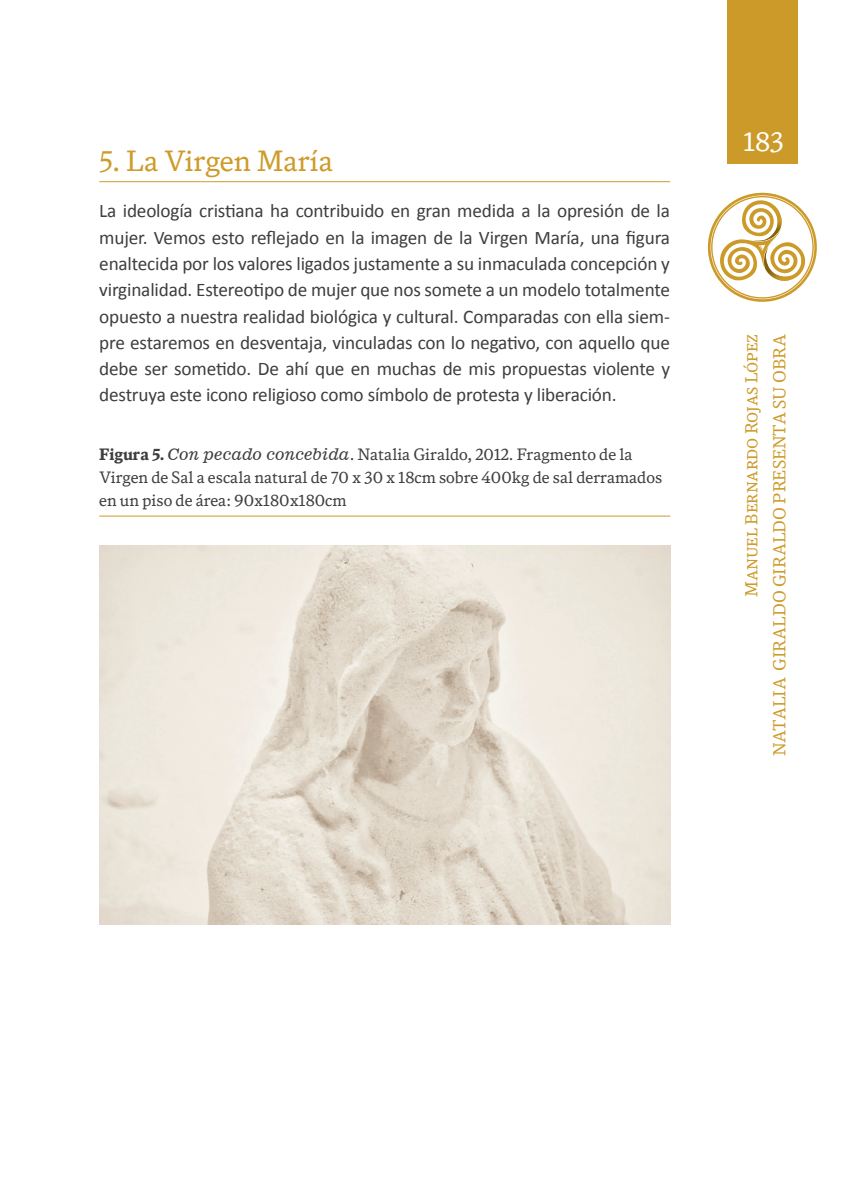
<style>
.page{position:relative;width:844px;height:1191px;background:#fff}
.page>*{position:absolute;margin:0;border:0;box-sizing:border-box;transform-origin:0 0}
.t1{font:28px "DB News";color:#ce9b2a}
.t2{font:26.25px "DB News";color:#fff}
.t3{font:19.25px/26.2px "Calibri";letter-spacing:-.01em;color:#3e3e3f;text-align:justify}
.t4{font:16.62px/28px "DB News SC";color:#ce9b2a;text-align:right}
.t5{font:15.75px/22.8px "DB News";color:#3e3e3f}
.s1{font-weight:700}
.s2{font-family:"News 701 BT Italic A"}
</style>
<div class="page">
<div style="left:726px;top:0;width:71px;height:164px;background:#cc9a29"></div>
<svg style="left:707px;top:193px;width:109px;height:109px"></svg>
<hr style="left:99px;top:181px;width:571px;height:1px;background:#ce9b2a">
<hr style="left:99px;top:515px;width:571px;height:1px;background:#ce9b2a">
<img style="left:99px;top:545px;width:571px;height:379px">
<h1 class="t1" style="left:99px;top:144px;width:235px">5. La Virgen María</h1>
<p class="t3" style="left:99px;top:198px;width:572px">La ideología cristiana ha contribuido en gran medida a la opresión de la mujer. Vemos esto reflejado en la imagen de la Virgen María, una figura enaltecida por los valores ligados justamente a su inmaculada concepción y virginalidad. Estereotipo de mujer que nos somete a un modelo totalmente opuesto a nuestra realidad biológica y cultural. Comparadas con ella siem&shy;pre estaremos en desventaja, vinculadas con lo negativo, con aquello que debe ser sometido. De ahí que en muchas de mis propuestas violente y destruya este icono religioso como símbolo de protesta y liberación.</p>
<p class="t5" style="left:99px;top:443px;width:564px"><span class="s1">Figura 5.</span> <span class="s2">Con pecado concebida</span>. Natalia Giraldo, 2012. Fragmento de la<br>Virgen de Sal a escala natural de 70 x 30 x 18cm sobre 400kg de sal derramados en un piso de área: 90x180x180cm</p>
<h2 class="t2" style="left:743px;top:125px;width:42px">183</h2>
<p class="t4" style="left:737px;top:756px;width:424px;rotate:-90deg">Manuel Bernardo Rojas López<br>NATALIA GIRALDO GIRALDO PRESENTA SU OBRA</p>
</div>
